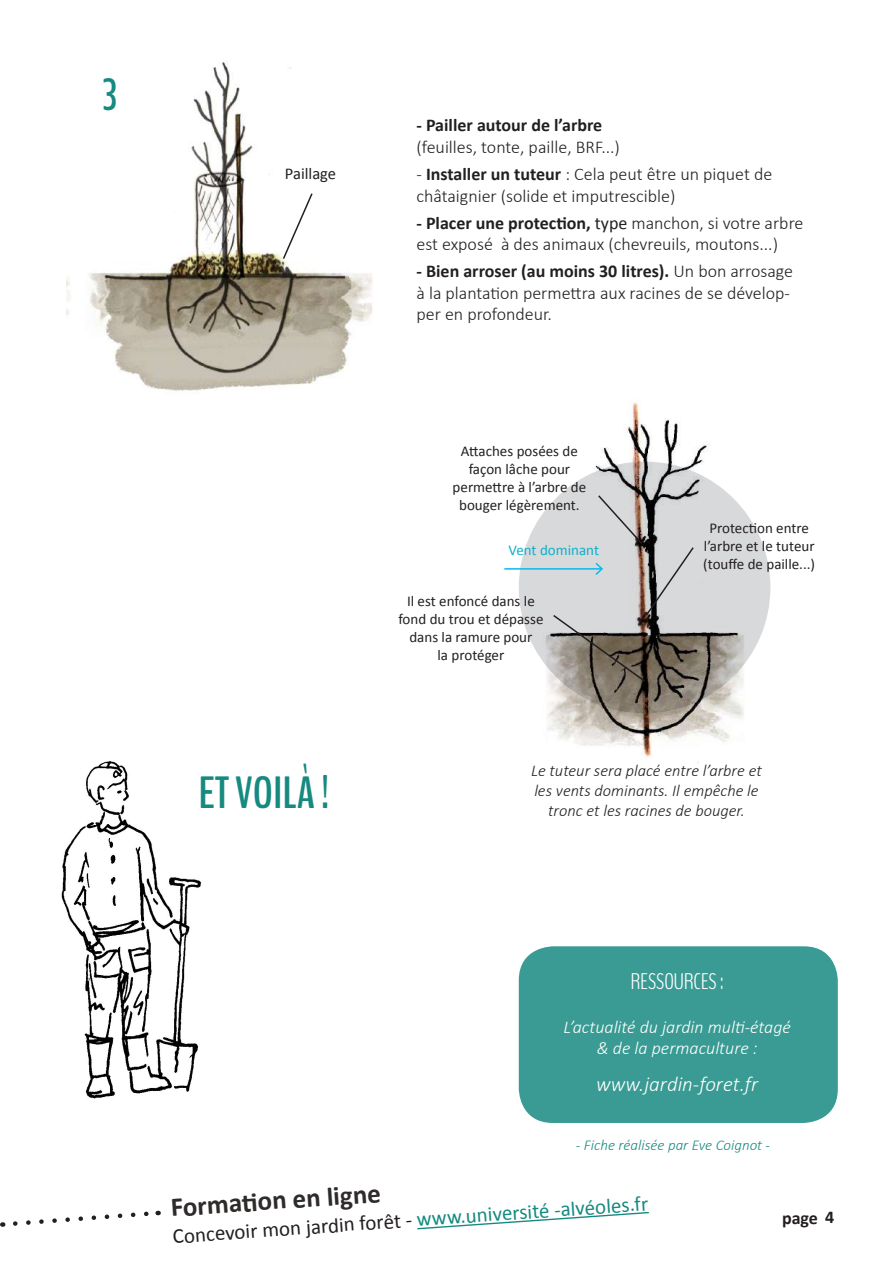
<style>
.page{position:relative;width:893px;height:1263px;background:#fff}
.page>*{position:absolute;margin:0;border:0;box-sizing:border-box;transform-origin:0 0}
.t1{font:700 45px "Bench Nine";color:#168a80}
.t2{font:700 27px "Calibri";color:#2e2b2a}
.t3{font:300 22.5px "Bench Nine";color:#fff}
.t4{font:21px "Calibri";color:#168a80}
.t5{font:italic 300 21px "Calibri";color:#fff}
.t6{font:300 18px/21.6px "Calibri";color:#231f20}
.t7{font:italic 300 18px/21.6px "Calibri";color:#fff;text-align:center}
.t8{font:700 18px "Calibri";color:#231f20}
.t9{font:italic 300 16.5px/19.8px "Calibri";color:#231f20;text-align:center}
.t10{font:16.5px "Calibri";color:#231f20}
.t11{font:15px/18px "Calibri";color:#231f20;text-align:center}
.t12{font:italic 300 15px "Calibri";color:#168a80}
.t13{font:15px "Calibri";color:#0fafca}
.s1{font-weight:700}
.s2{font-weight:400}
.s3{color:#231f20}
</style>
<div class="page">
<svg style="left:13px;top:1210px;width:146px;height:16px"></svg>
<svg style="left:417px;top:1211px;width:232px;height:19px"></svg>
<div style="left:519px;top:946px;width:319px;height:177px;background:#399b93;border-radius:34px"></div>
<img style="left:67px;top:62px;width:306px;height:329px">
<img style="left:519px;top:401px;width:252px;height:362px">
<hr style="left:504px;top:568px;width:98px;height:2px;background:#0db9ea">
<svg style="left:282px;top:192px;width:32px;height:69px"></svg>
<svg style="left:552px;top:494px;width:143px;height:189px;background:#acaaa8"></svg>
<img style="left:61px;top:761px;width:140px;height:338px">
<h1 class="t1" style="left:103px;top:66px;width:16px">3</h1>
<p class="t10" style="left:285px;top:163px;width:53px">Paillage</p>
<h1 class="t1" style="left:198px;top:763px;width:133px">ET VOILÀ !</h1>
<p class="t8" style="left:416px;top:113px;width:187px">- Pailler autour de l’arbre</p>
<p class="t6" style="left:416px;top:136px;width:205px">(feuilles, tonte, paille, BRF...)</p>
<p class="t6" style="left:416px;top:163px;width:357px">- <span class="s1">Installer un tuteur</span> : Cela peut être un piquet de châtaignier (solide et imputrescible)</p>
<p class="t6" style="left:416px;top:212px;width:388px"><span class="s1">- Placer une protection,</span> <span class="s2">type</span> manchon, si votre arbre est exposé à des animaux (chevreuils, moutons...)</p>
<p class="t6" style="left:416px;top:260px;width:378px"><span class="s1">- Bien arroser (au moins 30 litres).</span> Un bon arrosage à la plantation permettra aux racines de se dévelop&shy;per en profondeur.</p>
<p class="t11" style="left:453px;top:442px;width:135px">Attaches posées de façon lâche pour permettre à l’arbre de bouger légèrement.</p>
<p class="t13" style="left:509px;top:541px;width:92px">Vent dominant</p>
<p class="t11" style="left:398px;top:591px;width:147px">Il est enfoncé dans le fond du trou et dépasse dans la ramure pour<br>la protéger</p>
<p class="t11" style="left:703px;top:518px;width:113px">Protection entre l’arbre et le tuteur (touffe de paille...)</p>
<p class="t9" style="left:531px;top:761px;width:232px">Le tuteur sera placé entre l’arbre et les vents dominants. Il empêche le tronc et les racines de bouger.</p>
<p class="t3" style="left:631px;top:967px;width:94px">RESSOURCES :</p>
<p class="t7" style="left:563px;top:1016px;width:229px">L’actualité du jardin multi-étagé &amp; de la permaculture :</p>
<p class="t5" style="left:596px;top:1071px;width:163px">www.jardin-foret.fr</p>
<p class="t12" style="left:576px;top:1136px;width:196px">- Fiche réalisée par Eve Coignot -</p>
<h2 class="t2" style="left:169px;top:1188px;width:212px;rotate:-4deg">Formati on en ligne</h2>
<p class="t4" style="left:172px;top:1223px;width:478px;rotate:-4deg"><span class="s3">Concevoir mon jardin forêt -</span> www.université -alvéoles.fr</p>
<p class="t8" style="left:782px;top:1206px;width:54px">page 4</p>
</div>
